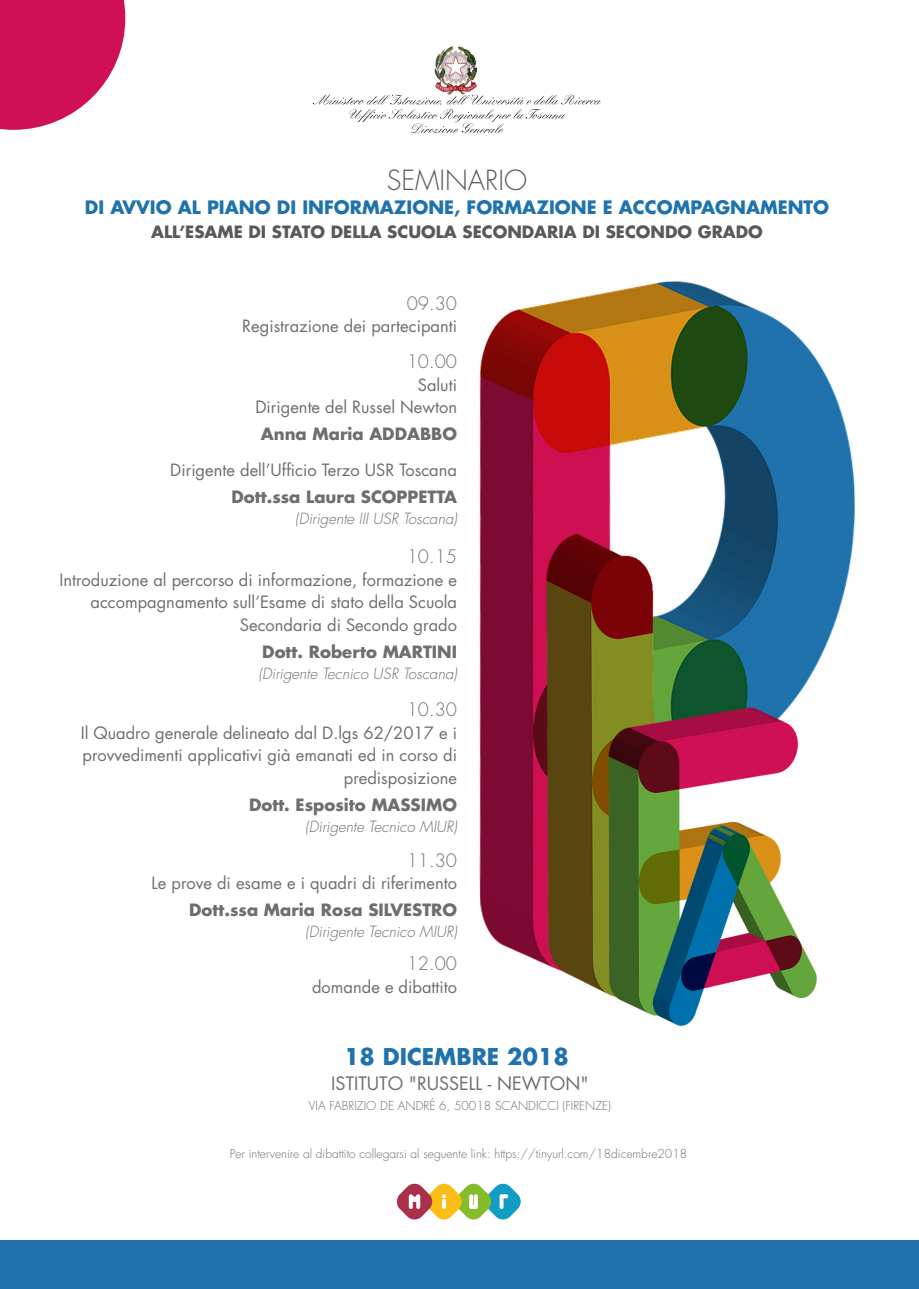
<style>
.page{position:relative;width:919px;height:1289px;background:#fff}
.page>*{position:absolute;margin:0;border:0;box-sizing:border-box;transform-origin:0 0}
.t1{font:300 27px "Futura";color:#58595b}
.t2{font:700 22.5px "Futura";color:#1f72ac}
.t3{font:700 18px "Futura";color:#1f72ac}
.t4{font:300 18px "Futura";color:#6d6e70}
.t5{font:18px "Futura";color:#6d6e70}
.t6{font:16.5px/22.5px "Futura";color:#6d6e70;text-align:right}
.t7{font:700 16.5px "Futura";color:#6d6e70}
.t8{font:700 16.5px "Futura";color:#58595b}
.t9{font:italic 300 15px "Futura";color:#6d6e70}
.t10{font:300 12px "Futura";color:#6d6e70}
</style>
<div class="page">
<img style="left:479px;top:281px;width:376px;height:745px">
<img style="left:434px;top:46px;width:44px;height:49px">
<svg style="left:313px;top:95px;width:288px;height:38px"></svg>
<img style="left:396px;top:1183px;width:125px;height:37px">
<div style="left:0;top:1240px;width:918px;height:48px;background:#1f72ac"></div>
<svg style="left:0;top:0;width:125px;height:130px"></svg>
<h1 class="t1" style="left:387px;top:163px;width:142px">SEMINARIO</h1>
<p class="t3" style="left:85px;top:194px;width:745px">DI AVVIO AL PIANO DI INFORMAZIONE, FORMAZIONE E ACCOMPAGNAMENTO</p>
<p class="t8" style="left:151px;top:220px;width:613px">ALL’ESAME DI STATO DELLA SCUOLA SECONDARIA DI SECONDO GRADO</p>
<p class="t4" style="left:407px;top:291px;width:52px">09.30</p>
<p class="t6" style="left:242px;top:315px;width:216px">Registrazione dei partecipanti</p>
<p class="t4" style="left:407px;top:350px;width:52px">10.00</p>
<p class="t6" style="left:255px;top:373px;width:203px">Saluti<br>Dirigente del Russel Newton</p>
<p class="t7" style="left:261px;top:422px;width:198px">Anna Maria ADDABBO</p>
<p class="t6" style="left:170px;top:459px;width:288px">Dirigente dell’Ufficio Terzo USR Toscana</p>
<p class="t7" style="left:231px;top:485px;width:227px">Dott.ssa Laura SCOPPETTA</p>
<p class="t9" style="left:295px;top:509px;width:163px">(Dirigente III USR Toscana)</p>
<p class="t4" style="left:407px;top:545px;width:52px">10.15</p>
<p class="t6" style="left:59px;top:568px;width:399px">Introduzione al percorso di informazione, formazione e accompagnamento sull’Esame di stato della Scuola<br>Secondaria di Secondo grado</p>
<p class="t7" style="left:262px;top:640px;width:196px">Dott. Roberto MARTINI</p>
<p class="t9" style="left:258px;top:664px;width:200px">(Dirigente Tecnico USR Toscana)</p>
<p class="t4" style="left:407px;top:698px;width:52px">10.30</p>
<p class="t6" style="left:81px;top:721px;width:378px">Il Quadro generale delineato dal D.lgs 62/2017 e i provvedimenti applicativi già emanati ed in corso di predisposizione</p>
<p class="t7" style="left:249px;top:793px;width:209px">Dott. Esposito MASSIMO</p>
<p class="t9" style="left:305px;top:817px;width:153px">(Dirigente Tecnico MIUR)</p>
<p class="t4" style="left:407px;top:848px;width:52px">11.30</p>
<p class="t6" style="left:152px;top:871px;width:307px">Le prove di esame e i quadri di riferimento</p>
<p class="t7" style="left:189px;top:898px;width:269px">Dott.ssa Maria Rosa SILVESTRO</p>
<p class="t9" style="left:305px;top:922px;width:153px">(Dirigente Tecnico MIUR)</p>
<p class="t4" style="left:407px;top:951px;width:52px">12.00</p>
<p class="t6" style="left:312px;top:975px;width:146px">domande e dibattito</p>
<h2 class="t2" style="left:344px;top:1041px;width:226px">18 DICEMBRE 2018</h2>
<p class="t5" style="left:331px;top:1071px;width:259px">ISTITUTO "RUSSELL - NEWTON"</p>
<p class="t10" style="left:309px;top:1097px;width:304px">VIA FABRIZIO DE ANDRÉ 6, 50018 SCANDICCI (FIRENZE)</p>
<p class="t10" style="left:230px;top:1145px;width:459px">Per intervenire al dibattito collegarsi al seguente link: https://tinyurl.com/18dicembre2018</p>
</div>
